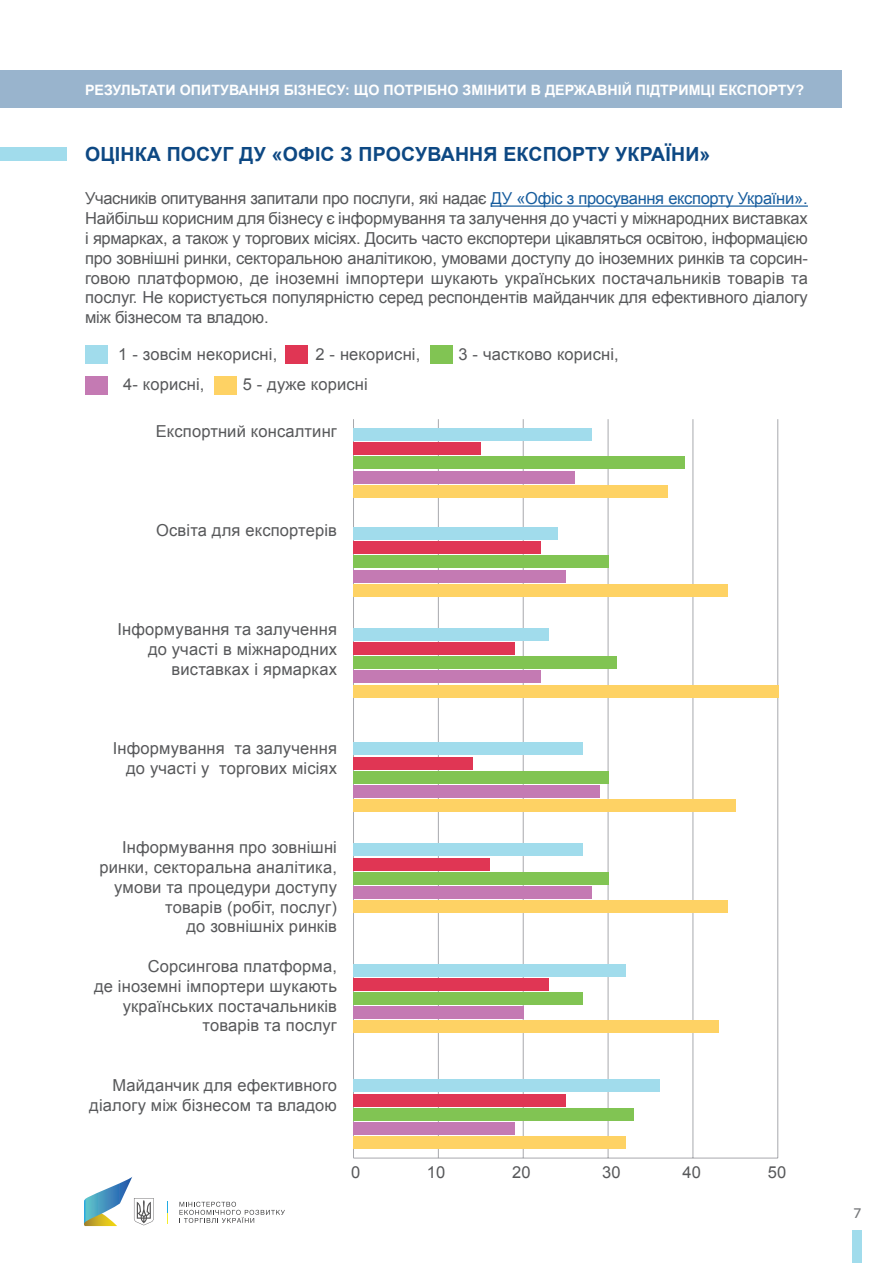
<style>
.page{position:relative;width:893px;height:1263px;background:#fff}
.page>*{position:absolute;margin:0;border:0;box-sizing:border-box;transform-origin:0 0}
.t1{font:700 19.5px "Arial";letter-spacing:.01em;color:#0d4883}
.t2{font:16.5px/19.8px "Arial";letter-spacing:.01em;color:#57585a;text-align:right}
.t3{font:700 14.25px "Arial";color:#fff}
.t4{font:600 13.5px "Lato";color:#76787b}
.s1{color:#175d9e}
</style>
<div class="page">
<div style="left:853px;top:1230px;width:9px;height:33px;background:#a1dcec"></div>
<div style="left:0;top:70px;width:842px;height:37px;background:#99b4cd"></div>
<hr style="left:353px;top:1158px;width:425px;height:1px;background:#a8a9ad">
<hr style="left:353px;top:419px;width:1px;height:739px;background:#a8a9ad">
<hr style="left:438px;top:419px;width:1px;height:739px;background:#a8a9ad">
<hr style="left:523px;top:419px;width:1px;height:739px;background:#a8a9ad">
<hr style="left:608px;top:419px;width:1px;height:739px;background:#a8a9ad">
<hr style="left:693px;top:419px;width:1px;height:739px;background:#a8a9ad">
<hr style="left:777px;top:419px;width:1px;height:739px;background:#a8a9ad">
<svg style="left:179px;top:1202px;width:106px;height:21px"></svg>
<svg style="left:84px;top:1177px;width:70px;height:49px"></svg>
<svg style="left:167px;top:1201px;width:1px;height:23px"></svg>
<hr style="left:491px;top:205px;width:317px;height:2px;background:#175d9e">
<div style="left:353px;top:485px;width:315px;height:13px;background:#fed264"></div>
<div style="left:353px;top:471px;width:221px;height:12px;background:#c47ab3"></div>
<div style="left:353px;top:456px;width:332px;height:13px;background:#81c453"></div>
<div style="left:353px;top:442px;width:128px;height:13px;background:#e03654"></div>
<div style="left:353px;top:428px;width:238px;height:13px;background:#a1dcec"></div>
<div style="left:353px;top:584px;width:374px;height:13px;background:#fed264"></div>
<div style="left:353px;top:570px;width:213px;height:12px;background:#c47ab3"></div>
<div style="left:353px;top:555px;width:255px;height:13px;background:#81c453"></div>
<div style="left:353px;top:541px;width:187px;height:13px;background:#e03654"></div>
<div style="left:353px;top:527px;width:204px;height:13px;background:#a1dcec"></div>
<div style="left:353px;top:685px;width:425px;height:12px;background:#fed264"></div>
<div style="left:353px;top:670px;width:187px;height:13px;background:#c47ab3"></div>
<div style="left:353px;top:656px;width:264px;height:13px;background:#81c453"></div>
<div style="left:353px;top:642px;width:162px;height:13px;background:#e03654"></div>
<div style="left:353px;top:628px;width:196px;height:12px;background:#a1dcec"></div>
<div style="left:353px;top:799px;width:383px;height:13px;background:#fed264"></div>
<div style="left:353px;top:785px;width:247px;height:13px;background:#c47ab3"></div>
<div style="left:353px;top:771px;width:255px;height:13px;background:#81c453"></div>
<div style="left:353px;top:757px;width:119px;height:12px;background:#e03654"></div>
<div style="left:353px;top:742px;width:230px;height:13px;background:#a1dcec"></div>
<div style="left:353px;top:900px;width:374px;height:13px;background:#fed264"></div>
<div style="left:353px;top:886px;width:238px;height:13px;background:#c47ab3"></div>
<div style="left:353px;top:872px;width:255px;height:13px;background:#81c453"></div>
<div style="left:353px;top:858px;width:136px;height:12px;background:#e03654"></div>
<div style="left:353px;top:843px;width:230px;height:13px;background:#a1dcec"></div>
<div style="left:353px;top:1020px;width:366px;height:13px;background:#fed264"></div>
<div style="left:353px;top:1006px;width:170px;height:13px;background:#c47ab3"></div>
<div style="left:353px;top:992px;width:230px;height:13px;background:#81c453"></div>
<div style="left:353px;top:978px;width:196px;height:13px;background:#e03654"></div>
<div style="left:353px;top:964px;width:272px;height:12px;background:#a1dcec"></div>
<div style="left:353px;top:1136px;width:272px;height:13px;background:#fed264"></div>
<div style="left:353px;top:1122px;width:162px;height:13px;background:#c47ab3"></div>
<div style="left:353px;top:1108px;width:281px;height:13px;background:#81c453"></div>
<div style="left:353px;top:1094px;width:213px;height:12px;background:#e03654"></div>
<div style="left:353px;top:1079px;width:306px;height:13px;background:#a1dcec"></div>
<div style="left:430px;top:345px;width:23px;height:19px;background:#81c453"></div>
<div style="left:85px;top:376px;width:23px;height:19px;background:#c47ab3"></div>
<div style="left:214px;top:376px;width:22px;height:19px;background:#fed264"></div>
<div style="left:85px;top:345px;width:23px;height:19px;background:#a1dcec"></div>
<div style="left:286px;top:345px;width:22px;height:19px;background:#e03654"></div>
<div style="left:0;top:148px;width:66px;height:13px;background:#a1dcec"></div>
<p class="t3" style="left:85px;top:80px;width:721px">РЕЗУЛЬТАТИ ОПИТУВАННЯ БІЗНЕСУ: ЩО ПОТРІБНО ЗМІНИТИ В ДЕРЖАВНІЙ ПІДТРИМЦІ ЕКСПОРТУ?</p>
<p class="t1" style="left:85px;top:141px;width:627px">ОЦІНКА ПОСУГ ДУ «ОФІС З ПРОСУВАННЯ ЕКСПОРТУ УКРАЇНИ»</p>
<p class="t2" style="left:85px;top:189px;width:724px;text-align:justify">Учасників опитування запитали про послуги, які надає <span class="s1">ДУ «Офіс з просування експорту України».<br></span>Найбільш корисним для бізнесу є інформування та залучення до участі у міжнародних виставках і ярмарках, а також у торгових місіях. Досить часто експортери цікавляться освітою, інформацією про зовнішні ринки, секторальною аналітикою, умовами доступу до іноземних ринків та сорсин&shy;говою платформою, де іноземні імпортери шукають українських постачальників товарів та послуг. Не користується популярністю серед респондентів майданчик для ефективного діалогу між бізнесом та владою.</p>
<p class="t2" style="left:118px;top:345px;width:160px">1 - зовсім некорисні,</p>
<p class="t2" style="left:315px;top:345px;width:106px">2 - некорисні,</p>
<p class="t2" style="left:459px;top:345px;width:162px">3 - частково корисні,</p>
<p class="t2" style="left:123px;top:375px;width:83px">4- корисні,</p>
<p class="t2" style="left:243px;top:375px;width:127px">5 - дуже корисні</p>
<p class="t2" style="left:156px;top:422px;width:183px">Експортний консалтинг</p>
<p class="t2" style="left:156px;top:521px;width:182px">Освіта для експортерів</p>
<p class="t2" style="left:117px;top:620px;width:221px">Інформування та залучення до участі в міжнародних виставках і ярмарках</p>
<p class="t2" style="left:113px;top:738px;width:226px">Інформування та залучення до участі у торгових місіях</p>
<p class="t2" style="left:100px;top:837px;width:239px">Інформування про зовнішні ринки, секторальна аналітика, умови та процедури доступу товарів (робіт, послуг)<br>до зовнішніх ринків</p>
<p class="t2" style="left:94px;top:956px;width:244px">Сорсингова платформа,<br>де іноземні імпортери шукають українських постачальників товарів та послуг</p>
<p class="t2" style="left:89px;top:1075px;width:249px">Майданчик для ефективного діалогу між бізнесом та владою</p>
<p class="t2" style="left:351px;top:1163px;width:11px">0</p>
<p class="t2" style="left:427px;top:1163px;width:20px">10</p>
<p class="t2" style="left:512px;top:1163px;width:20px">20</p>
<p class="t2" style="left:602px;top:1163px;width:20px">30</p>
<p class="t2" style="left:682px;top:1163px;width:20px">40</p>
<p class="t2" style="left:768px;top:1163px;width:20px">50</p>
<p class="t4" style="left:853px;top:1203px;width:9px">7</p>
</div>
